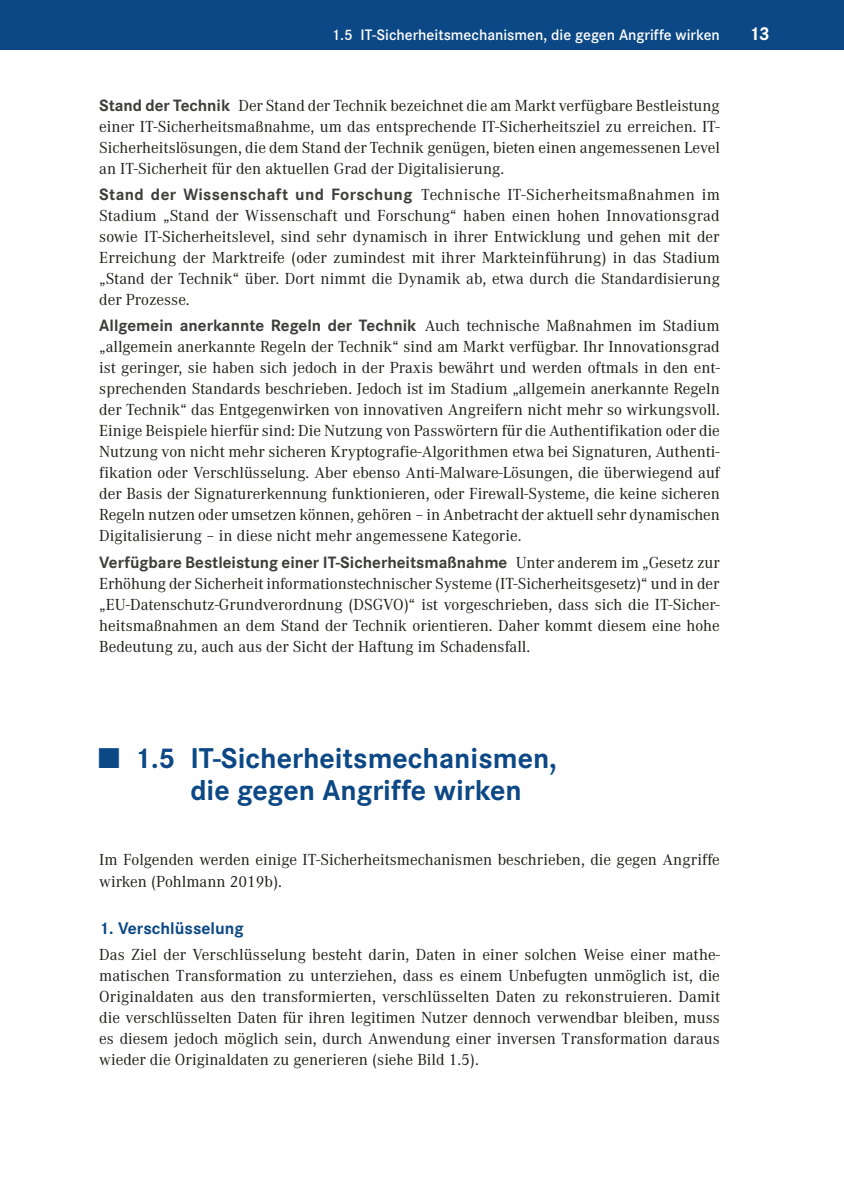
<style>
.page{position:relative;width:844px;height:1191px;background:#fff}
.page>*{position:absolute;margin:0;border:0;box-sizing:border-box;transform-origin:0 0}
.t1{font:700 29.75px/31.5px "Corporate S Pro";color:#0c4885}
.t2{font:700 19.25px "Corporate S Pro";color:#fff}
.t3{font:700 17.5px "Corporate S Pro";color:#0c4885}
.t4{font:700 17.15px "Corporate S Pro";color:#3d3d3c}
.t5{font:16.62px/21px "Corporate A Pro";color:#1d1d1b;text-align:justify}
.t6{font:600 15.75px "Corporate S Pro";color:#fff}
.s1{font-family:"Corporate S Pro";font-weight:700;font-size:17.15px;color:#3d3d3c}
.s2{font-family:"Corporate A Pro";font-weight:400;font-size:16.62px;color:#1d1d1b}
</style>
<div class="page">
<div style="left:0;top:0;width:843px;height:50px;background:#0c4885"></div>
<p class="t6" style="left:331px;top:23px;width:390px">1.5 IT-Sicherheitsmechanismen, die gegen Angriffe wirken</p>
<p class="t2" style="left:751px;top:18px;width:20px">13</p>
<p class="t5" style="left:99px;top:94px;width:622px"><span class="s1">Stand der Technik</span> Der Stand der Technik bezeichnet die am Markt verfügbare Bestleistung einer IT-Sicherheitsmaßnahme, um das entsprechende IT-Sicherheitsziel zu erreichen. IT-Sicherheitslösungen, die dem Stand der Technik genügen, bieten einen angemessenen Level an IT-Sicherheit für den aktuellen Grad der Digitalisierung.</p>
<p class="t5" style="left:99px;top:183px;width:622px"><span class="s1">Stand der Wissenschaft und Forschung</span> Technische IT-Sicherheitsmaßnahmen im Stadium „Stand der Wissenschaft und Forschung“ haben einen hohen Innovationsgrad sowie IT-Sicherheitslevel, sind sehr dynamisch in ihrer Entwicklung und gehen mit der Erreichung der Marktreife (oder zumindest mit ihrer Markteinführung) in das Stadium „Stand der Technik“ über. Dort nimmt die Dynamik ab, etwa durch die Standardisierung der Prozesse.</p>
<p class="t4" style="left:99px;top:312px;width:621px">Allgemein anerkannte Regeln der Technik <span class="s2">Auch technische Maßnahmen im Stadium</span></p>
<p class="t5" style="left:99px;top:335px;width:622px">„allgemein anerkannte Regeln der Technik“ sind am Markt verfügbar. Ihr Innovationsgrad ist geringer, sie haben sich jedoch in der Praxis bewährt und werden oftmals in den ent&shy;sprechenden Standards beschrieben. Jedoch ist im Stadium „allgemein anerkannte Regeln der Technik“ das Entgegenwirken von innovativen Angreifern nicht mehr so wirkungsvoll.<br>Einige Beispiele hierfür sind: Die Nutzung von Passwörtern für die Authentifikation oder die Nutzung von nicht mehr sicheren Kryptografie-Algorithmen etwa bei Signaturen, Authenti&shy;fikation oder Verschlüsselung. Aber ebenso Anti-Malware-Lösungen, die überwiegend auf der Basis der Signaturerkennung funktionieren, oder Firewall-Systeme, die keine sicheren Regeln nutzen oder umsetzen können, gehören – in Anbetracht der aktuell sehr dynamischen Digitalisierung – in diese nicht mehr angemessene Kategorie.</p>
<p class="t4" style="left:99px;top:548px;width:622px">Verfügbare Bestleistung einer IT-Sicherheitsmaßnahme <span class="s2">Unter anderem im „Gesetz zur</span></p>
<p class="t5" style="left:99px;top:572px;width:622px">Erhöhung der Sicherheit informationstechnischer Systeme (IT-Sicherheitsgesetz)“ und in der „EU-Datenschutz-Grundverordnung (DSGVO)“ ist vorgeschrieben, dass sich die IT-Sicher&shy;heitsmaßnahmen an dem Stand der Technik orientieren. Daher kommt diesem eine hohe Bedeutung zu, auch aus der Sicht der Haftung im Schadensfall.</p>
<h1 class="t1" style="left:190px;top:740px;width:368px;text-indent:-91px">■ 1.5 IT-Sicherheitsmechanismen, die gegen Angriffe wirken</h1>
<p class="t5" style="left:99px;top:848px;width:622px">Im Folgenden werden einige IT-Sicherheitsmechanismen beschrieben, die gegen Angriffe wirken (Pohlmann 2019b).</p>
<p class="t3" style="left:99px;top:914px;width:146px">1. Verschlüsselung</p>
<p class="t5" style="left:99px;top:943px;width:622px">Das Ziel der Verschlüsselung besteht darin, Daten in einer solchen Weise einer mathe&shy;matischen Transformation zu unterziehen, dass es einem Unbefugten unmöglich ist, die Originaldaten aus den transformierten, verschlüsselten Daten zu rekonstruieren. Damit die verschlüsselten Daten für ihren legitimen Nutzer dennoch verwendbar bleiben, muss es diesem jedoch möglich sein, durch Anwendung einer inversen Transformation daraus wieder die Originaldaten zu generieren (siehe Bild 1.5).</p>
</div>
